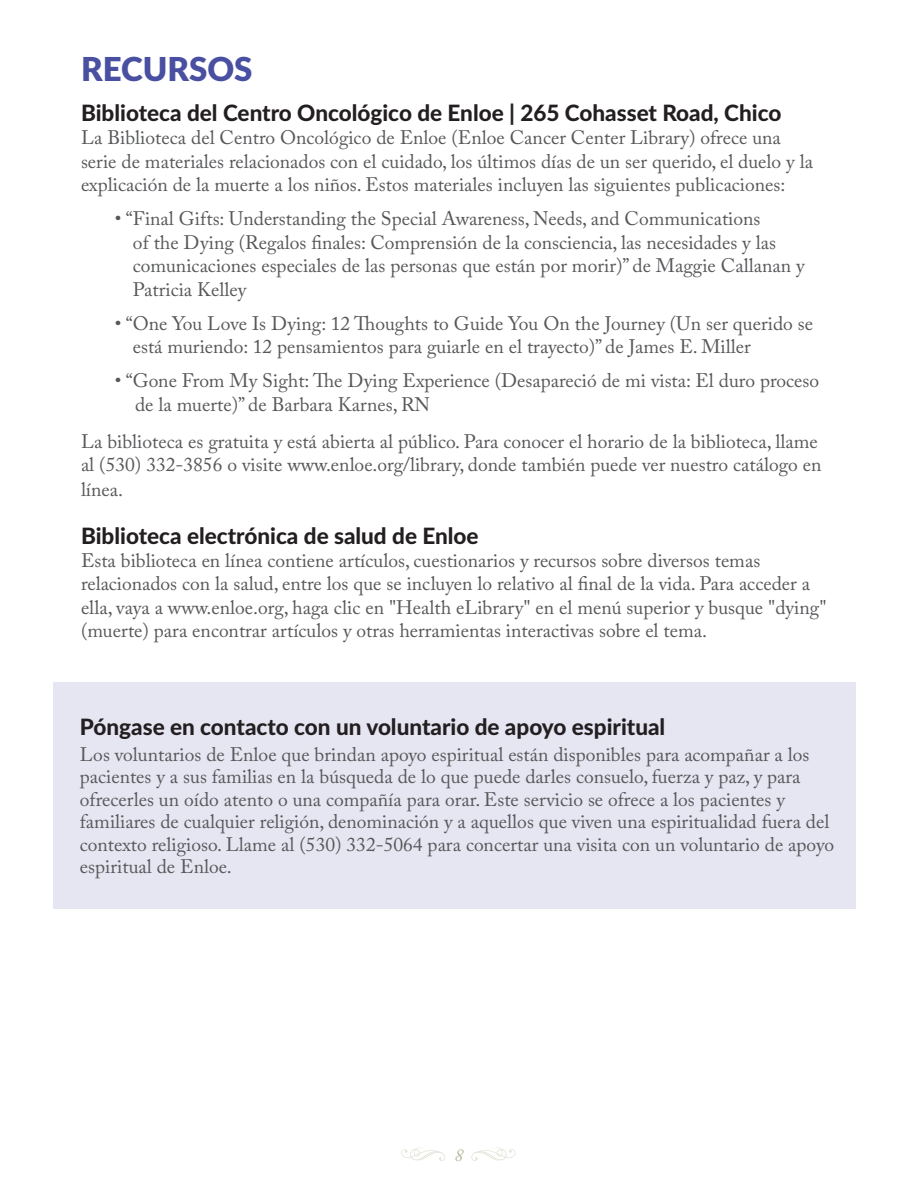
<style>
.page{position:relative;width:918px;height:1188px;background:#fff}
.page>*{position:absolute;margin:0;border:0;box-sizing:border-box;transform-origin:0 0}
.head_A{font:900 33px "Lato";color:#494fa1}
.head_B{font:800 22.5px "Lato";color:#231f20}
.bullet_list{font:19.5px/23.4px "Adobe Caslon Pro";color:#57585a}
.body{font:19.5px/23.4px "Adobe Caslon Pro";color:#57585a}
.t1{font:italic 18px "Adobe Caslon Pro";color:#b4bb9d}
</style>
<div class="page">
<svg style="left:401px;top:1147px;width:44px;height:14px"></svg>
<svg style="left:471px;top:1147px;width:45px;height:14px"></svg>
<div style="left:53px;top:682px;width:802px;height:226px;background:#e6e5f2"></div>
<p class="head_A" style="left:81px;top:44px;width:173px">RECURSOS</p>
<p class="head_B" style="left:81px;top:96px;width:702px">Biblioteca del Centro Oncológico de Enloe | 265 Cohasset Road, Chico</p>
<p class="body" style="left:81px;top:126px;width:734px">La Biblioteca del Centro Oncológico de Enloe (Enloe Cancer Center Library) ofrece una serie de materiales relacionados con el cuidado, los últimos días de un ser querido, el duelo y la explicación de la muerte a los niños. Estos materiales incluyen las siguientes publicaciones:</p>
<p class="bullet_list" style="left:133px;top:207px;width:673px;text-indent:-18px">• “Final Gifts: Understanding the Special Awareness, Needs, and Communications<br>of the Dying (Regalos finales: Comprensión de la consciencia, las necesidades y las comunicaciones especiales de las personas que están por morir)” de Maggie Callanan y Patricia Kelley</p>
<p class="bullet_list" style="left:133px;top:311px;width:682px;text-indent:-18px">• “One You Love Is Dying: 12 Thoughts to Guide You On the Journey (Un ser querido se está muriendo: 12 pensamientos para guiarle en el trayecto)” de James E. Miller</p>
<p class="bullet_list" style="left:135px;top:369px;width:686px;text-indent:-20px">• “Gone From My Sight: The Dying Experience (Desapareció de mi vista: El duro proceso de la muerte)” de Barbara Karnes, RN</p>
<p class="body" style="left:81px;top:429px;width:742px">La biblioteca es gratuita y está abierta al público. Para conocer el horario de la biblioteca, llame al (530) 332-3856 o visite www.enloe.org/library, donde también puede ver nuestro catálogo en</p>
<p class="body" style="left:81px;top:478px;width:41px">línea.</p>
<p class="head_B" style="left:81px;top:519px;width:399px">Biblioteca electrónica de salud de Enloe</p>
<p class="body" style="left:81px;top:549px;width:747px">Esta biblioteca en línea contiene artículos, cuestionarios y recursos sobre diversos temas relacionados con la salud, entre los que se incluyen lo relativo al final de la vida. Para acceder a ella, vaya a www.enloe.org, haga clic en "Health eLibrary" en el menú superior y busque "dying" (muerte) para encontrar artículos y otras herramientas interactivas sobre el tema.</p>
<p class="head_B" style="left:80px;top:710px;width:587px">Póngase en contacto con un voluntario de apoyo espiritual</p>
<p class="bullet_list" style="left:80px;top:743px;width:756px;line-height:22.5px">Los voluntarios de Enloe que brindan apoyo espiritual están disponibles para acompañar a los pacientes y a sus familias en la búsqueda de lo que puede darles consuelo, fuerza y paz, y para ofrecerles un oído atento o una compañía para orar. Este servicio se ofrece a los pacientes y familiares de cualquier religión, denominación y a aquellos que viven una espiritualidad fuera del contexto religioso. Llame al (530) 332-5064 para concertar una visita con un voluntario de apoyo espiritual de Enloe.</p>
<p class="t1" style="left:454px;top:1144px;width:10px">8</p>
</div>
